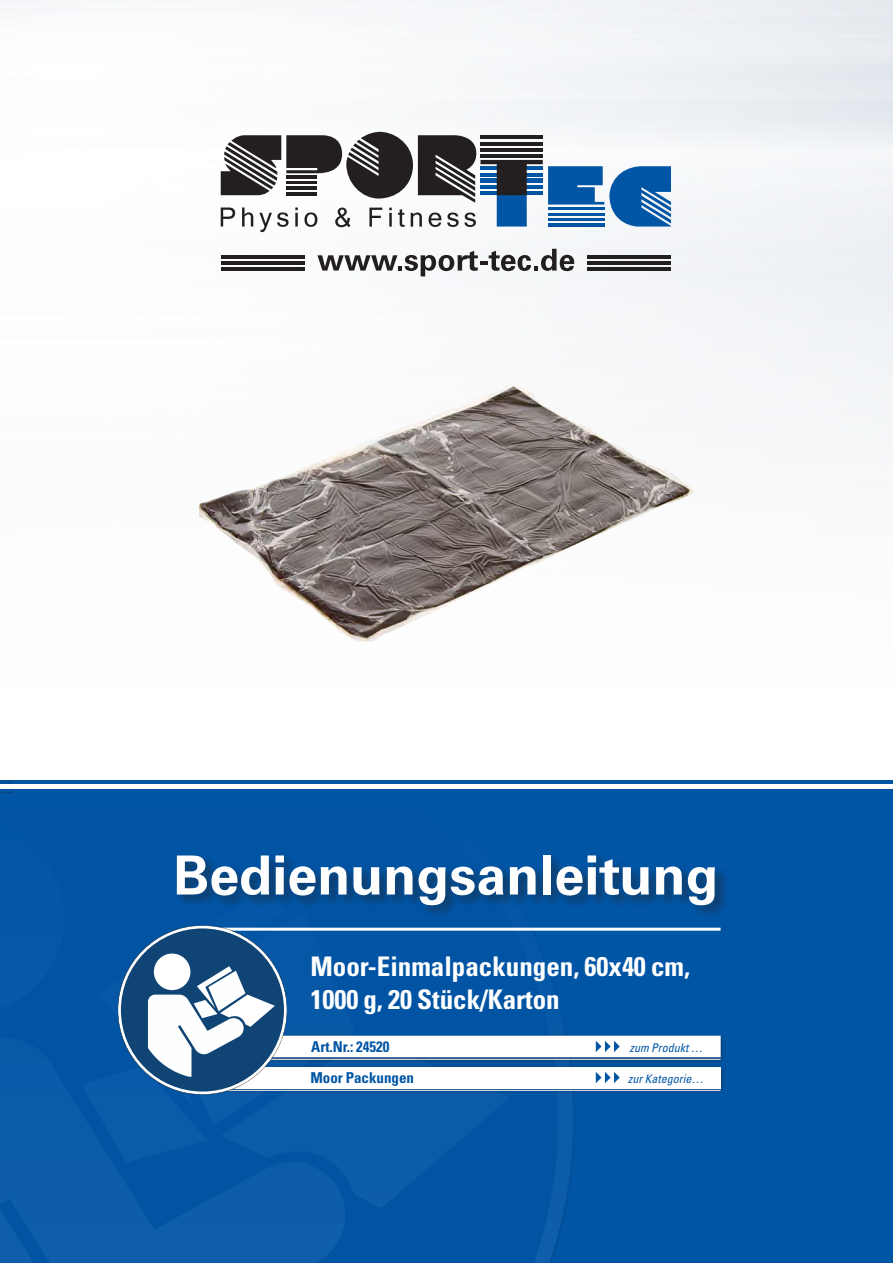
<style>
.page{position:relative;width:893px;height:1263px;background:#fff}
.page>*{position:absolute;margin:0;border:0;box-sizing:border-box;transform-origin:0 0}
.Headline{font:700 54px "Univers LT Std";color:#fff}
.t1{font:700 condensed 27px "Univers LT Std";color:#fff}
.t2{font:18px "Times New Roman";color:#231f20}
.t3{font:700 condensed 15px "Univers LT Std";color:#0155a5}
.t4{font:italic condensed 12px "Univers LT Std";color:#0155a5}
</style>
<div class="page">
<img style="left:0;top:0;width:892px;height:781px">
<svg style="left:221px;top:132px;width:450px;height:100px"></svg>
<svg style="left:317px;top:249px;width:257px;height:27px"></svg>
<hr style="left:587px;top:255px;width:84px;height:4px;background:#231f20">
<hr style="left:587px;top:261px;width:84px;height:4px;background:#231f20">
<hr style="left:587px;top:267px;width:84px;height:3px;background:#231f20">
<hr style="left:221px;top:255px;width:83px;height:4px;background:#231f20">
<hr style="left:221px;top:261px;width:83px;height:4px;background:#231f20">
<hr style="left:221px;top:267px;width:83px;height:3px;background:#231f20">
<div style="left:0;top:781px;width:893px;height:482px;background:#0155a5"></div>
<hr style="left:0;top:785px;width:893px;height:4px;background:#fff">
<hr style="left:195px;top:928px;width:525px;height:3px;background:#fff">
<div style="left:257px;top:1055px;width:469px;height:11px;background:#02529f"></div>
<svg style="left:558px;top:724px;width:17px;height:507px"></svg>
<svg style="left:0;top:724px;width:558px;height:539px"></svg>
<svg style="left:0;top:821px;width:64px;height:193px"></svg>
<svg style="left:0;top:1038px;width:345px;height:225px;fill:#0c5ca9"></svg>
<svg style="left:221px;top:1063px;width:289px;height:145px;fill:#0a5ba8"></svg>
<div style="left:222px;top:1033px;width:505px;height:30px;background:#231f20;opacity:.4"></div>
<div style="left:226px;top:1036px;width:494px;height:21px;background:#fff"></div>
<svg style="left:596px;top:1041px;width:24px;height:11px"></svg>
<div style="left:222px;top:1064px;width:505px;height:30px;background:#231f20;opacity:.4"></div>
<div style="left:225px;top:1067px;width:495px;height:21px;background:#fff"></div>
<div style="left:175px;top:853px;width:554px;height:66px;background:#231f20;opacity:.46"></div>
<svg style="left:596px;top:1072px;width:24px;height:11px"></svg>
<svg style="left:81px;top:888px;width:274px;height:274px"></svg>
<img style="left:199px;top:383px;width:495px;height:258px">
<p class="t2" style="left:0;top:775px;width:16px">▶</p>
<p class="Headline" style="left:173px;top:844px;width:547px">Bedienungsanleitung</p>
<p class="t1" style="left:310px;top:950px;width:381px">Moor-Einmalpackungen, 60x40 cm,</p>
<p class="t1" style="left:310px;top:983px;width:251px">1000 g, 20 Stück/Karton</p>
<p class="t3" style="left:311px;top:1037px;width:80px">Art.Nr.: 24520</p>
<p class="t4" style="left:630px;top:1040px;width:75px">zum Produkt …</p>
<p class="t3" style="left:310px;top:1068px;width:105px">Moor Packungen</p>
<p class="t4" style="left:628px;top:1071px;width:77px">zur Kategorie…</p>
</div>
